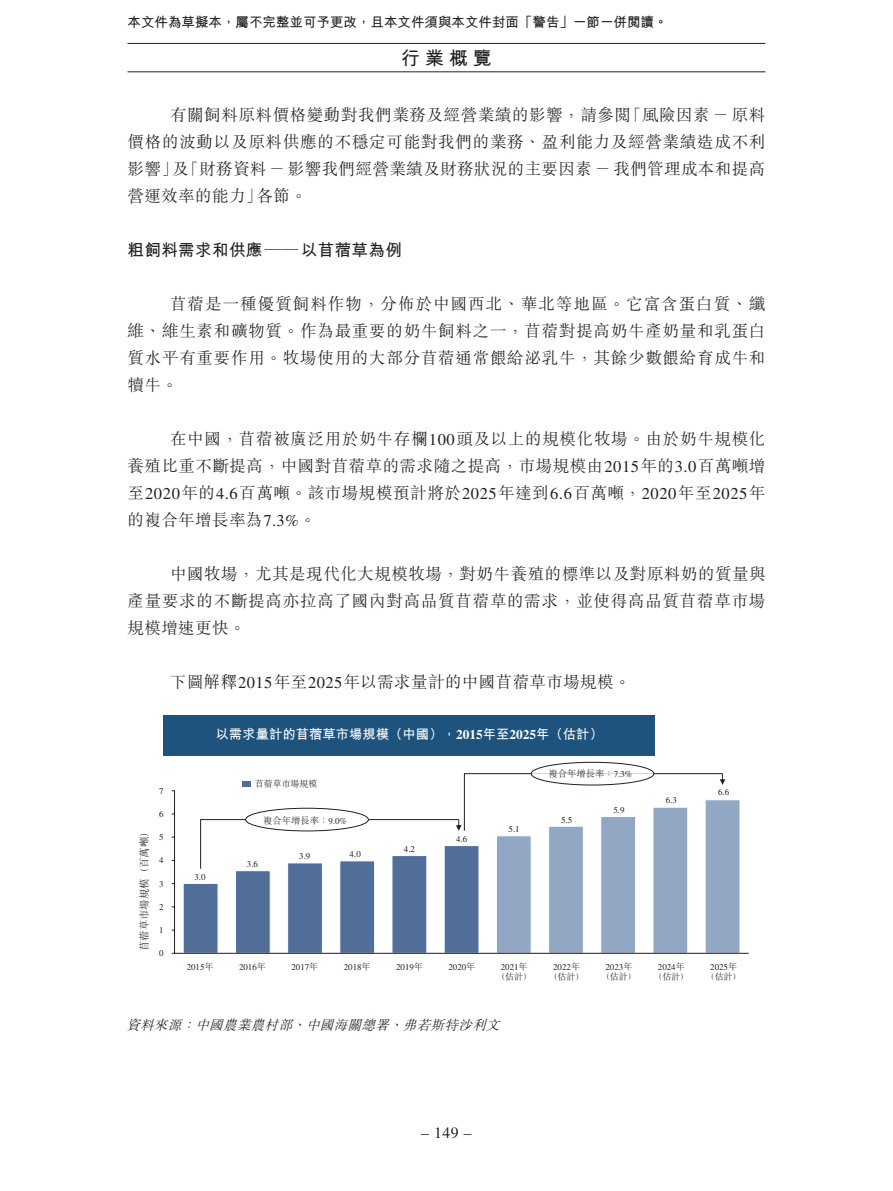
<style>
.page{position:relative;width:893px;height:1191px;background:#fff}
.page>*{position:absolute;margin:0;border:0;box-sizing:border-box;transform-origin:0 0}
.t1{font:700 18.75px "M Hei HK";color:#231f20}
.t2{font:300 16.5px/27px "M Sung HK";letter-spacing:.035em;color:#231f20;text-align:justify}
.t3{font:700 16.5px "M Hei HK";letter-spacing:.025em;color:#231f20}
.t4{font:15.75px "Times LT Std";color:#231f20}
.t5{font:700 13.5px "M Hei HK";color:#231f20}
.t6{font:italic 300 13.5px "M Sung HK";color:#231f20}
.t7{font:13.35px "M Hei HK Bold E Ten B5 H";color:#fff}
.t8{font:10.35px "M Sung HK Light E Ten B5 H";color:#231f20}
.t9{font:9.3px "M Sung HK Light E Ten B5 H";color:#231f20}
.t10{font:8.85px "Times LT Std";color:#231f20}
.t11{font:8.85px "M Sung HK Light E Ten B5 H";color:#231f20}
.s1{font-family:"Times LT Std";font-weight:400}
.s2{font-family:"Times LT Std";font-weight:700}
.s3{font-family:"Times LT Std";font-size:8.85px}
.s4{font-family:"M Sung HK Light E Ten B5 H"}
</style>
<div class="page">
<hr style="left:128px;top:43px;width:637px;height:1px;background:#231f20">
<hr style="left:128px;top:71px;width:637px;height:1px;background:#231f20">
<div style="left:243px;top:781px;width:8px;height:6px;background:#506e97"></div>
<div style="left:163px;top:715px;width:492px;height:40px;background:#1e537d"></div>
<div style="left:496px;top:835px;width:35px;height:118px;background:#91a7c3;border:1px solid #fff"></div>
<div style="left:548px;top:826px;width:36px;height:127px;background:#91a7c3;border:1px solid #fff"></div>
<div style="left:600px;top:816px;width:36px;height:137px;background:#91a7c3;border:1px solid #fff"></div>
<div style="left:653px;top:807px;width:35px;height:146px;background:#91a7c3;border:1px solid #fff"></div>
<div style="left:705px;top:799px;width:35px;height:154px;background:#91a7c3;border:1px solid #fff"></div>
<svg style="left:182px;top:845px;width:298px;height:108px"></svg>
<hr style="left:174px;top:790px;width:1px;height:163px;background:#231f20">
<hr style="left:175px;top:953px;width:574px;height:1px;background:#231f20">
<hr style="left:200px;top:819px;width:1px;height:49px;background:#231f20">
<hr style="left:201px;top:819px;width:258px;height:1px;background:#231f20">
<svg style="left:456px;top:819px;width:6px;height:12px"></svg>
<hr style="left:464px;top:773px;width:1px;height:57px;background:#231f20">
<hr style="left:464px;top:773px;width:258px;height:1px;background:#231f20">
<svg style="left:720px;top:773px;width:5px;height:12px"></svg>
<div style="left:246px;top:808px;width:122px;height:22px;background:#fff;border-radius:50%"></div>
<div style="left:245px;top:808px;width:124px;height:23px;border:1px solid #231f20;border-radius:50%"></div>
<svg style="left:530px;top:761px;width:125px;height:24px"></svg>
<p class="t5" style="left:128px;top:12px;width:541px">本文件為草擬本，屬不完整並可予更改，且本文件須與本文件封面「警告」一節一併閱讀。</p>
<p class="t1" style="left:401px;top:44px;width:92px">行業概覽</p>
<p class="t2" style="left:128px;top:101px;width:639px;text-indent:43px">有關飼料原料價格變動對我們業務及經營業績的影響，請參閱「風險因素－原料價格的波動以及原料供應的不穩定可能對我們的業務、盈利能力及經營業績造成不利影響」及「財務資料－影響我們經營業績及財務狀況的主要因素－我們管理成本和提高營運效率的能力」各節。</p>
<p class="t3" style="left:128px;top:238px;width:276px">粗飼料需求和供應——以苜蓿草為例</p>
<p class="t2" style="left:128px;top:290px;width:639px;text-indent:43px">苜蓿是一種優質飼料作物，分佈於中國西北、華北等地區。它富含蛋白質、纖維、維生素和礦物質。作為最重要的奶牛飼料之一，苜蓿對提高奶牛產奶量和乳蛋白質水平有重要作用。牧場使用的大部分苜蓿通常餵給泌乳牛，其餘少數餵給育成牛和犢牛。</p>
<p class="t2" style="left:128px;top:425px;width:639px;text-indent:43px">在中國，苜蓿被廣泛用於奶牛存欄<span class="s1">100</span>頭及以上的規模化牧場。由於奶牛規模化養殖比重不斷提高，中國對苜蓿草的需求隨之提高，市場規模由<span class="s1">2015</span>年的<span class="s1">3.0</span>百萬噸增至<span class="s1">2020</span>年的<span class="s1">4.6</span>百萬噸。該市場規模預計將於<span class="s1">2025</span>年達到<span class="s1">6.6</span>百萬噸，<span class="s1">2020</span>年至<span class="s1">2025</span>年的複合年增長率為<span class="s1">7.3%</span>。</p>
<p class="t2" style="left:128px;top:560px;width:639px;text-indent:43px">中國牧場，尤其是現代化大規模牧場，對奶牛養殖的標準以及對原料奶的質量與產量要求的不斷提高亦拉高了國內對高品質苜蓿草的需求，並使得高品質苜蓿草市場規模增速更快。</p>
<p class="t2" style="left:170px;top:668px;width:462px">下圖解釋<span class="s1">2015</span>年至<span class="s1">2025</span>年以需求量計的中國苜蓿草市場規模。</p>
<p class="t8" style="left:137px;top:951px;width:126px;rotate:-90deg">苜蓿草市場規模（百萬噸）</p>
<p class="t10" style="left:159px;top:785px;width:6px">7</p>
<p class="t10" style="left:159px;top:809px;width:6px">6</p>
<p class="t10" style="left:159px;top:832px;width:6px">5</p>
<p class="t10" style="left:159px;top:855px;width:6px">4</p>
<p class="t10" style="left:159px;top:878px;width:6px">3</p>
<p class="t10" style="left:159px;top:902px;width:6px">2</p>
<p class="t10" style="left:159px;top:925px;width:6px">1</p>
<p class="t10" style="left:159px;top:948px;width:6px">0</p>
<p class="t7" style="left:216px;top:724px;width:389px">以需求量計的苜蓿草市場規模（中國），<span class="s2">2015</span>年至<span class="s2">2025</span>年（估計）</p>
<p class="t10" style="left:195px;top:872px;width:13px">3.0</p>
<p class="t11" style="left:255px;top:778px;width:64px">苜蓿草市場規模</p>
<p class="t9" style="left:263px;top:814px;width:85px">複合年增長率：<span class="s3">9.0%</span></p>
<p class="t10" style="left:247px;top:859px;width:13px">3.6</p>
<p class="t10" style="left:299px;top:850px;width:13px">3.9</p>
<p class="t10" style="left:350px;top:849px;width:13px">4.0</p>
<p class="t10" style="left:404px;top:843px;width:13px">4.2</p>
<p class="t10" style="left:456px;top:834px;width:13px">4.6</p>
<p class="t10" style="left:509px;top:824px;width:13px">5.1</p>
<p class="t9" style="left:548px;top:767px;width:85px">複合年增長率：<span class="s3">7.3%</span></p>
<p class="t10" style="left:561px;top:815px;width:13px">5.5</p>
<p class="t10" style="left:613px;top:805px;width:13px">5.9</p>
<p class="t10" style="left:187px;top:961px;width:28px">2015<span class="s4">年</span></p>
<p class="t10" style="left:239px;top:961px;width:28px">2016<span class="s4">年</span></p>
<p class="t10" style="left:291px;top:961px;width:28px">2017<span class="s4">年</span></p>
<p class="t10" style="left:344px;top:961px;width:28px">2018<span class="s4">年</span></p>
<p class="t10" style="left:396px;top:961px;width:28px">2019<span class="s4">年</span></p>
<p class="t10" style="left:448px;top:961px;width:28px">2020<span class="s4">年</span></p>
<p class="t10" style="left:501px;top:961px;width:28px">2021<span class="s4">年</span></p>
<p class="t11" style="left:496px;top:970px;width:37px">（估計）</p>
<p class="t10" style="left:553px;top:961px;width:28px">2022<span class="s4">年</span></p>
<p class="t11" style="left:549px;top:970px;width:37px">（估計）</p>
<p class="t10" style="left:605px;top:961px;width:28px">2023<span class="s4">年</span></p>
<p class="t11" style="left:601px;top:970px;width:37px">（估計）</p>
<p class="t6" style="left:126px;top:1016px;width:380px">資料來源：中國農業農村部、中國海關總署、弗若斯特沙利文</p>
<p class="t10" style="left:666px;top:795px;width:13px">6.3</p>
<p class="t10" style="left:718px;top:787px;width:13px">6.6</p>
<p class="t10" style="left:658px;top:961px;width:28px">2024<span class="s4">年</span></p>
<p class="t11" style="left:653px;top:970px;width:37px">（估計）</p>
<p class="t10" style="left:710px;top:961px;width:28px">2025<span class="s4">年</span></p>
<p class="t11" style="left:706px;top:970px;width:37px">（估計）</p>
<p class="t4" style="left:421px;top:1124px;width:52px">– 149 –</p>
</div>
